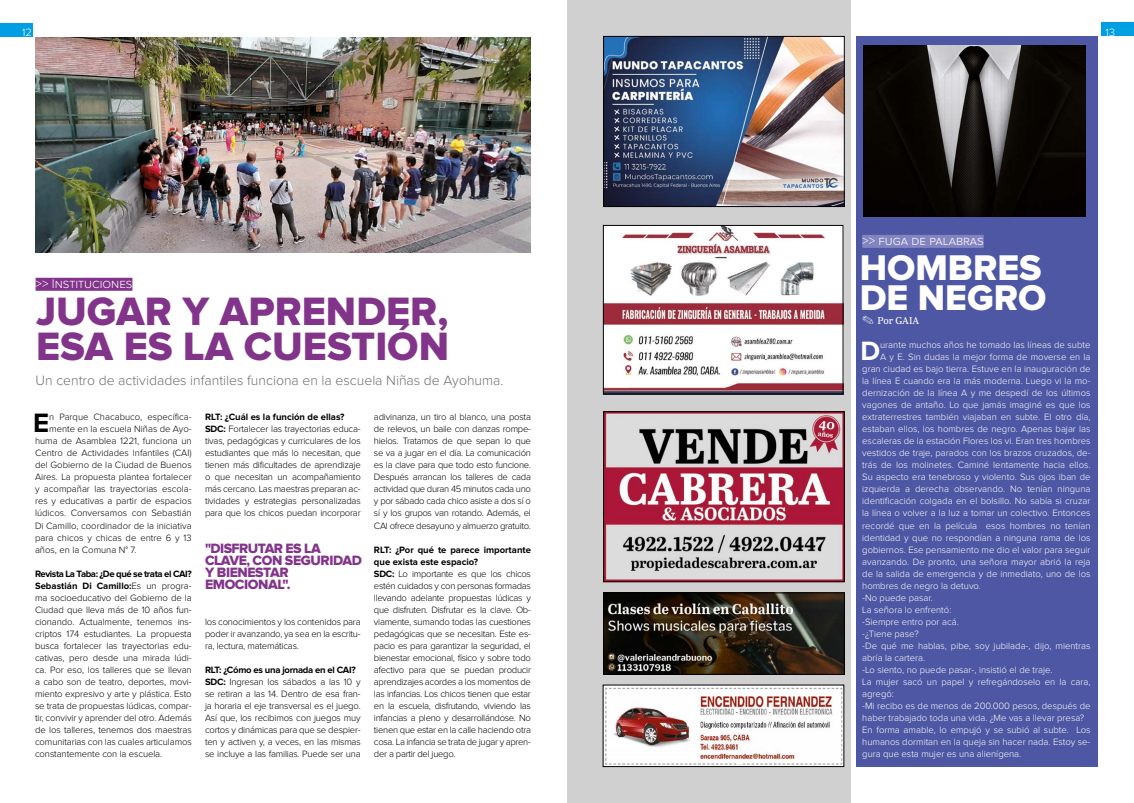
<style>
.page{position:relative;width:1134px;height:803px;background:#fff}
.page>*{position:absolute;margin:0;border:0;box-sizing:border-box;transform-origin:0 0}
.t1{font:41px/35px "Proxima Nova Extrabld";color:#82348b}
.t2{font:37px/30px "Proxima Nova Extrabld";color:#fff}
.t3{font:700 27.5px "Proxima Nova";color:#fff}
.t4{font:700 27.5px "Proxima Nova";color:#000}
.t5{font:300 14px "Proxima Nova";color:#706f6f}
.t6{font:14px/12px "Proxima Nova Extrabld";letter-spacing:-.03em;color:#82348b}
.t7{font:300 13px "Proxima Nova";color:#fff}
.t8{font:300 11px "Proxima Nova";color:#fff}
.t9{font:10px "Abril Text";color:#fff}
.t10{font:300 9.5px/12px "Proxima Nova";letter-spacing:-.02em;color:#000;text-align:justify}
.t11{font:300 9.5px "Proxima Nova";color:#fff}
.t12{font:300 9.5px "Proxima Nova";color:#000}
.s1{font-weight:700}
</style>
<div class="page">
<div style="left:0;top:23px;width:33px;height:14px;background:#009fe3"></div>
<div style="left:1101px;top:23px;width:33px;height:13px;background:#009fe3"></div>
<div style="left:856px;top:36px;width:242px;height:730px;background:#4e57a3"></div>
<img style="left:863px;top:46px;width:223px;height:170px">
<div style="left:862px;top:235px;width:122px;height:13px;background:#8284bf"></div>
<div style="left:567px;top:0;width:283px;height:802px;background:#d0d0d0"></div>
<img style="left:605px;top:413px;width:238px;height:167px">
<div style="left:603px;top:411px;width:242px;height:171px;border:1px solid #000"></div>
<img style="left:605px;top:38px;width:238px;height:167px">
<div style="left:603px;top:36px;width:242px;height:171px;border:1px solid #000"></div>
<img style="left:605px;top:227px;width:236px;height:165px">
<div style="left:603px;top:225px;width:240px;height:169px;border:1px solid #000"></div>
<img style="left:36px;top:38px;width:495px;height:214px">
<div style="left:36px;top:278px;width:96px;height:13px;background:#82348b"></div>
<img style="left:605px;top:594px;width:238px;height:78px">
<div style="left:603px;top:592px;width:242px;height:82px;border:1px solid #000"></div>
<img style="left:605px;top:686px;width:237px;height:78px">
<p class="t8" style="left:22px;top:27px;width:11px">12</p>
<p class="t8" style="left:1106px;top:27px;width:11px">13</p>
<h3 class="t7" style="left:36px;top:278px;width:98px">&gt;&gt; Instituciones</h3>
<h1 class="t1" style="left:36px;top:296px;width:415px">JUGAR Y APRENDER,<br>ESA ES LA CUESTIÓN</h1>
<h3 class="t5" style="left:36px;top:373px;width:469px">Un centro de actividades infantiles funciona en la escuela Niñas de Ayohuma.</h3>
<p class="t10" style="left:205px;top:411px;width:157px;text-align:left"><span class="s1">RLT: ¿Cuál es la función de ellas?<br>SDC:</span> Fortalecer las trayectorias educa&shy;tivas, pedagógicas y curriculares de los estudiantes que más lo necesitan, que tienen más dificultades de aprendizaje o que necesitan un acompañamiento más cercano. Las maestras preparan ac&shy;tividades y estrategias personalizadas para que los chicos puedan incorporar</p>
<h3 class="t4" style="left:33px;top:410px;width:18px">E</h3>
<p class="t12" style="left:49px;top:412px;width:144px">n Parque Chacabuco, específica-</p>
<p class="t10" style="left:374px;top:411px;width:158px">adivinanza, un tiro al blanco, una posta de relevos, un baile con danzas rompe&shy;hielos. Tratamos de que sepan lo que se va a jugar en el día. La comunicación es la clave para que todo esto funcione.<br>Después arrancan los talleres de cada actividad que duran 45 minutos cada uno y por sábado cada chico asiste a dos sí o sí y los grupos van rotando. Además, el CAI ofrece desayuno y almuerzo gratuito.</p>
<p class="t10" style="left:374px;top:543px;width:159px;text-align:left"><span class="s1">RLT: ¿Por qué te parece importante que exista este espacio?<br>SDC:</span> Lo importante es que los chicos estén cuidados y con personas formadas llevando adelante propuestas lúdicas y que disfruten. Disfrutar es la clave. Ob&shy;viamente, sumando todas las cuestiones pedagógicas que se necesitan. Este es&shy;pacio es para garantizar la seguridad, el bienestar emocional, físico y sobre todo afectivo para que se puedan producir aprendizajes acordes a los momentos de las infancias. Los chicos tienen que estar en la escuela, disfrutando, viviendo las infancias a pleno y desarrollándose. No tienen que estar en la calle haciendo otra cosa. La infancia se trata de jugar y apren&shy;der a partir del juego.</p>
<p class="t10" style="left:49px;top:423px;width:144px">mente en la escuela Niñas de Ayo-</p>
<p class="t12" style="left:35px;top:436px;width:158px">huma de Asamblea 1221, funciona un</p>
<p class="t12" style="left:35px;top:448px;width:158px">Centro de Actividades Infantiles (CAI)</p>
<p class="t10" style="left:35px;top:459px;width:158px">del Gobierno de la Ciudad de Buenos</p>
<p class="t10" style="left:35px;top:471px;width:158px">Aires. La propuesta plantea fortalecer</p>
<p class="t10" style="left:35px;top:483px;width:158px">y acompañar las trayectorias escola-</p>
<p class="t10" style="left:35px;top:495px;width:158px">res y educativas a partir de espacios</p>
<p class="t12" style="left:35px;top:508px;width:158px">lúdicos. Conversamos con Sebastián</p>
<p class="t12" style="left:35px;top:520px;width:158px">Di Camillo, coordinador de la iniciativa</p>
<p class="t10" style="left:35px;top:531px;width:158px">para chicos y chicas de entre 6 y 13</p>
<p class="t10" style="left:35px;top:543px;width:103px">años, en la Comuna N° 7.</p>
<p class="t10" style="left:35px;top:567px;width:158px"><span class="s1">Revista La Taba: ¿De qué se trata el CAI?<br>Sebastián Di Camillo:</span>Es un progra&shy;ma socioeducativo del Gobierno de la Ciudad que lleva más de 10 años fun&shy;cionando. Actualmente, tenemos ins&shy;criptos 174 estudiantes. La propuesta busca fortalecer las trayectorias edu&shy;cativas, pero desde una mirada lúdi&shy;ca. Por eso, los talleres que se llevan a cabo son de teatro, deportes, movi&shy;miento expresivo y arte y plástica. Esto se trata de propuestas lúdicas, compar&shy;tir, convivir y aprender del otro. Además de los talleres, tenemos dos maestras comunitarias con las cuales articulamos constantemente con la escuela.</p>
<h3 class="t6" style="left:205px;top:542px;width:158px">"DISFRUTAR ES LA<br>CLAVE, CON SEGURIDAD<br>Y BIENESTAR<br>EMOCIONAL".</h3>
<p class="t10" style="left:205px;top:615px;width:157px">los conocimientos y los contenidos para poder ir avanzando, ya sea en la escritu&shy;ra, lectura, matemáticas.</p>
<p class="t10" style="left:205px;top:663px;width:157px;text-align:left"><span class="s1">RLT: ¿Cómo es una jornada en el CAI?<br>SDC:</span> Ingresan los sábados a las 10 y se retiran a las 14. Dentro de esa fran&shy;ja horaria el eje transversal es el juego.<br>Así que, los recibimos con juegos muy cortos y dinámicas para que se despier&shy;ten y activen y, a veces, en las mismas se incluye a las familias. Puede ser una</p>
<h3 class="t7" style="left:862px;top:235px;width:123px">&gt;&gt; fuga de palabras</h3>
<h2 class="t2" style="left:860px;top:254px;width:188px">HOMBRES<br>DE NEGRO</h2>
<p class="t9" style="left:862px;top:313px;width:59px">✎ Por GAIA</p>
<h3 class="t3" style="left:860px;top:338px;width:21px">D</h3>
<p class="t11" style="left:880px;top:340px;width:212px">urante muchos años he tomado las líneas de subte</p>
<p class="t11" style="left:880px;top:352px;width:212px">A y E. Sin dudas la mejor forma de moverse en la</p>
<p class="t11" style="left:862px;top:364px;width:230px">gran ciudad es bajo tierra. Estuve en la inauguración de</p>
<p class="t11" style="left:862px;top:376px;width:230px">la línea E cuando era la más moderna. Luego vi la mo-</p>
<p class="t11" style="left:862px;top:388px;width:230px">dernización de la línea A y me despedí de los últimos</p>
<p class="t11" style="left:862px;top:400px;width:230px">vagones de antaño. Lo que jamás imaginé es que los</p>
<p class="t11" style="left:862px;top:412px;width:230px">extraterrestres también viajaban en subte. El otro día,</p>
<p class="t11" style="left:862px;top:424px;width:230px">estaban ellos, los hombres de negro. Apenas bajar las</p>
<p class="t11" style="left:862px;top:436px;width:230px">escaleras de la estación Flores los vi. Eran tres hombres</p>
<p class="t11" style="left:862px;top:448px;width:230px">vestidos de traje, parados con los brazos cruzados, de-</p>
<p class="t11" style="left:862px;top:460px;width:230px">trás de los molinetes. Caminé lentamente hacia ellos.</p>
<p class="t11" style="left:862px;top:472px;width:230px">Su aspecto era tenebroso y violento. Sus ojos iban de</p>
<p class="t11" style="left:862px;top:484px;width:230px">izquierda a derecha observando. No tenían ninguna</p>
<p class="t11" style="left:862px;top:496px;width:230px">identificación colgada en el bolsillo. No sabía si cruzar</p>
<p class="t11" style="left:862px;top:508px;width:230px">la línea o volver a la luz a tomar un colectivo. Entonces</p>
<p class="t11" style="left:862px;top:520px;width:230px">recordé que en la película esos hombres no tenían</p>
<p class="t11" style="left:862px;top:532px;width:230px">identidad y que no respondían a ninguna rama de los</p>
<p class="t11" style="left:862px;top:544px;width:230px">gobiernos. Ese pensamiento me dio el valor para seguir</p>
<p class="t11" style="left:862px;top:556px;width:230px">avanzando. De pronto, una señora mayor abrió la reja</p>
<p class="t11" style="left:862px;top:568px;width:230px">de la salida de emergencia y de inmediato, uno de los</p>
<p class="t11" style="left:862px;top:580px;width:120px">hombres de negro la detuvo.</p>
<p class="t11" style="left:862px;top:592px;width:72px">-No puede pasar.</p>
<p class="t11" style="left:862px;top:604px;width:91px">La señora lo enfrentó:</p>
<p class="t11" style="left:862px;top:616px;width:98px">-Siempre entro por acá.</p>
<p class="t11" style="left:862px;top:628px;width:58px">-¿Tiene pase?</p>
<p class="t11" style="left:862px;top:640px;width:230px">-De qué me hablas, pibe, soy jubilada-, dijo, mientras</p>
<p class="t11" style="left:862px;top:652px;width:64px">abría la cartera.</p>
<p class="t11" style="left:862px;top:664px;width:192px">-Lo siento, no puede pasar-, insistió el de traje.</p>
<p class="t11" style="left:862px;top:676px;width:230px">La mujer sacó un papel y refregándoselo en la cara,</p>
<p class="t11" style="left:862px;top:688px;width:33px">agregó:</p>
<p class="t11" style="left:862px;top:700px;width:230px">-Mi recibo es de menos de 200.000 pesos, después de</p>
<p class="t11" style="left:862px;top:712px;width:224px">haber trabajado toda una vida. ¿Me vas a llevar presa?</p>
<p class="t11" style="left:862px;top:724px;width:230px">En forma amable, lo empujó y se subió al subte. Los</p>
<p class="t11" style="left:862px;top:736px;width:230px">humanos dormitan en la queja sin hacer nada. Estoy se-</p>
<p class="t11" style="left:862px;top:748px;width:161px">gura que esta mujer es una alienígena.</p>
</div>
